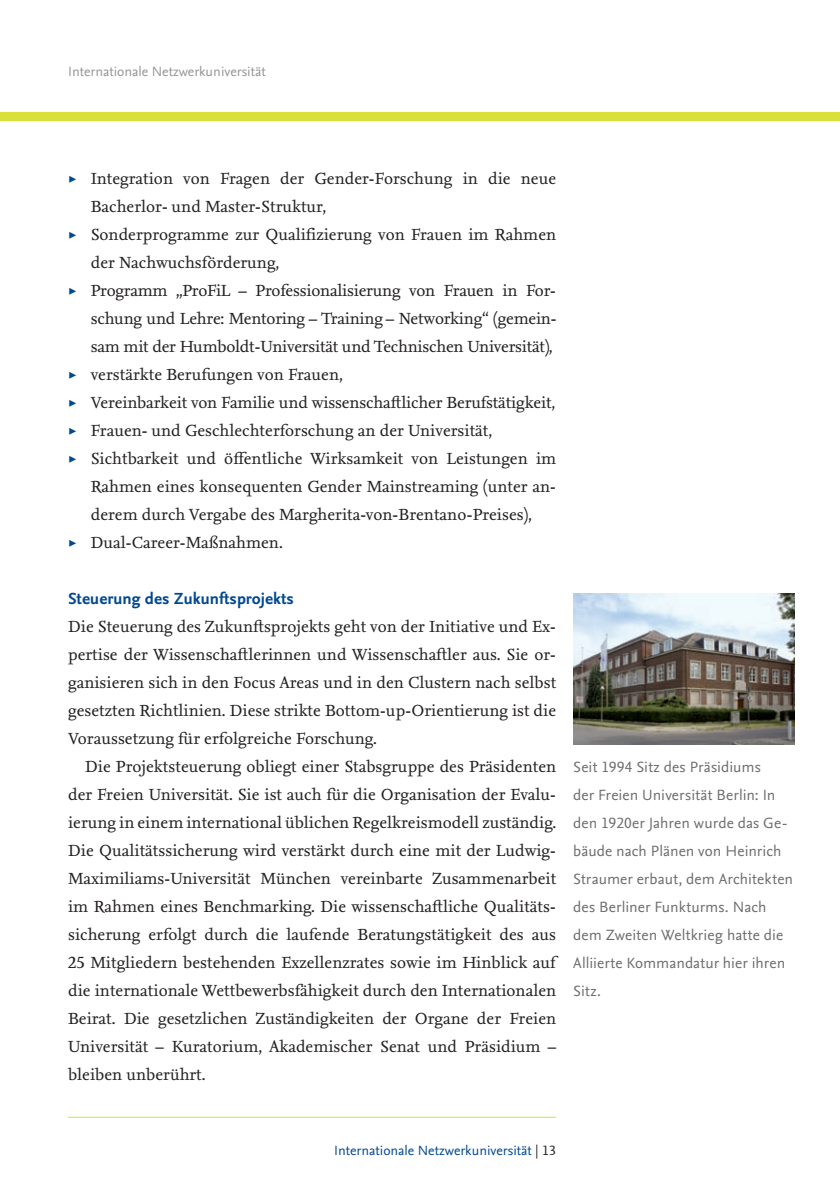
<style>
.page{position:relative;width:840px;height:1191px;background:#fff}
.page>*{position:absolute;margin:0;border:0;box-sizing:border-box;transform-origin:0 0}
.t1{font:16.8px/28px "Nexus Serif TF";color:#231f20}
.t2{font:700 16.8px "Nexus Sans OT";color:#014890}
.t3{font:15.6px/28px "Nexus Sans OT";letter-spacing:.005em;color:#6c6d70}
.t4{font:14px "Nexus Sans OT";color:#014890}
.t5{font:14px "Nexus Sans OT";color:#939598}
.s1{color:#014890}
.s2{color:#231f20}
</style>
<div class="page">
<img style="left:573px;top:593px;width:221px;height:151px">
<hr style="left:68px;top:1116px;width:488px;height:1px;background:#d8e039">
<div style="left:0;top:112px;width:839px;height:9px;background:#d8e039"></div>
<p class="t5" style="left:68px;top:63px;width:199px">Internationale Netzwerkuniversität</p>
<p class="t1" style="left:91px;top:164px;width:466px;text-indent:-23px"><span class="s1">✓</span> Integration von Fragen der Gender-Forschung in die neue<br>Bacherlor- und Master-Struktur,</p>
<p class="t1" style="left:91px;top:220px;width:466px;text-indent:-23px"><span class="s1">✓</span> Sonderprogramme zur Qualifizierung von Frauen im Rahmen der Nachwuchsförderung,</p>
<p class="t1" style="left:91px;top:276px;width:467px;text-align:justify;text-indent:-23px"><span class="s1">✓</span> Programm „ProFiL – Professionalisierung von Frauen in For&shy;schung und Lehre: Mentoring – Training – Networking“ (gemein&shy;sam mit der Humboldt-Universität und Technischen Universität),</p>
<p class="t1" style="left:68px;top:360px;width:276px"><span class="s1">✓</span> verstärkte Berufungen von Frauen,</p>
<p class="t1" style="left:68px;top:388px;width:488px"><span class="s1">✓</span> Vereinbarkeit von Familie und wissenschaftlicher Berufstätigkeit,</p>
<p class="t1" style="left:68px;top:416px;width:425px"><span class="s1">✓</span> Frauen- und Geschlechterforschung an der Universität,</p>
<p class="t1" style="left:91px;top:444px;width:466px;text-align:justify;text-indent:-23px"><span class="s1">✓</span> Sichtbarkeit und öffentliche Wirksamkeit von Leistungen im Rahmen eines konsequenten Gender Mainstreaming (unter an&shy;derem durch Vergabe des Margherita-von-Brentano-Preises),</p>
<p class="t1" style="left:68px;top:528px;width:216px"><span class="s1">✓</span> Dual-Career-Maßnahmen.</p>
<p class="t2" style="left:68px;top:588px;width:227px">Steuerung des Zukunftsprojekts</p>
<p class="t1" style="left:68px;top:612px;width:489px;text-align:justify">Die Steuerung des Zukunftsprojekts geht von der Initiative und Ex&shy;pertise der Wissenschaftlerinnen und Wissenschaftler aus. Sie or&shy;ganisieren sich in den Focus Areas und in den Clustern nach selbst gesetzten Richtlinien. Diese strikte Bottom-up-Orientierung ist die Voraussetzung für erfolgreiche Forschung.</p>
<p class="t1" style="left:68px;top:752px;width:489px;text-indent:17px">Die Projektsteuerung obliegt einer Stabsgruppe des Präsidenten der Freien Universität. Sie ist auch für die Organisation der Evalu&shy;ierung in einem international üblichen Regelkreismodell zuständig.<br>Die Qualitätssicherung wird verstärkt durch eine mit der Ludwig-Maximiliams-Universität München vereinbarte Zusammenarbeit im Rahmen eines Benchmarking. Die wissenschaftliche Qualitäts&shy;sicherung erfolgt durch die laufende Beratungstätigkeit des aus 25 Mitgliedern bestehenden Exzellenzrates sowie im Hinblick auf die internationale Wettbewerbsfähigkeit durch den Internationalen Beirat. Die gesetzlichen Zuständigkeiten der Organe der Freien Universität – Kuratorium, Akademischer Senat und Präsidium – bleiben unberührt.</p>
<p class="t3" style="left:573px;top:753px;width:221px">Seit 1994 Sitz des Präsidiums<br>der Freien Universität Berlin: In den 1920er Jahren wurde das Ge&shy;bäude nach Plänen von Heinrich<br>Straumer erbaut, dem Architekten des Berliner Funkturms. Nach dem Zweiten Weltkrieg hatte die<br>Alliierte Kommandatur hier ihren<br>Sitz.</p>
<p class="t4" style="left:334px;top:1141px;width:223px">Internationale Netzwerkuniversität <span class="s2">| 13</span></p>
</div>
